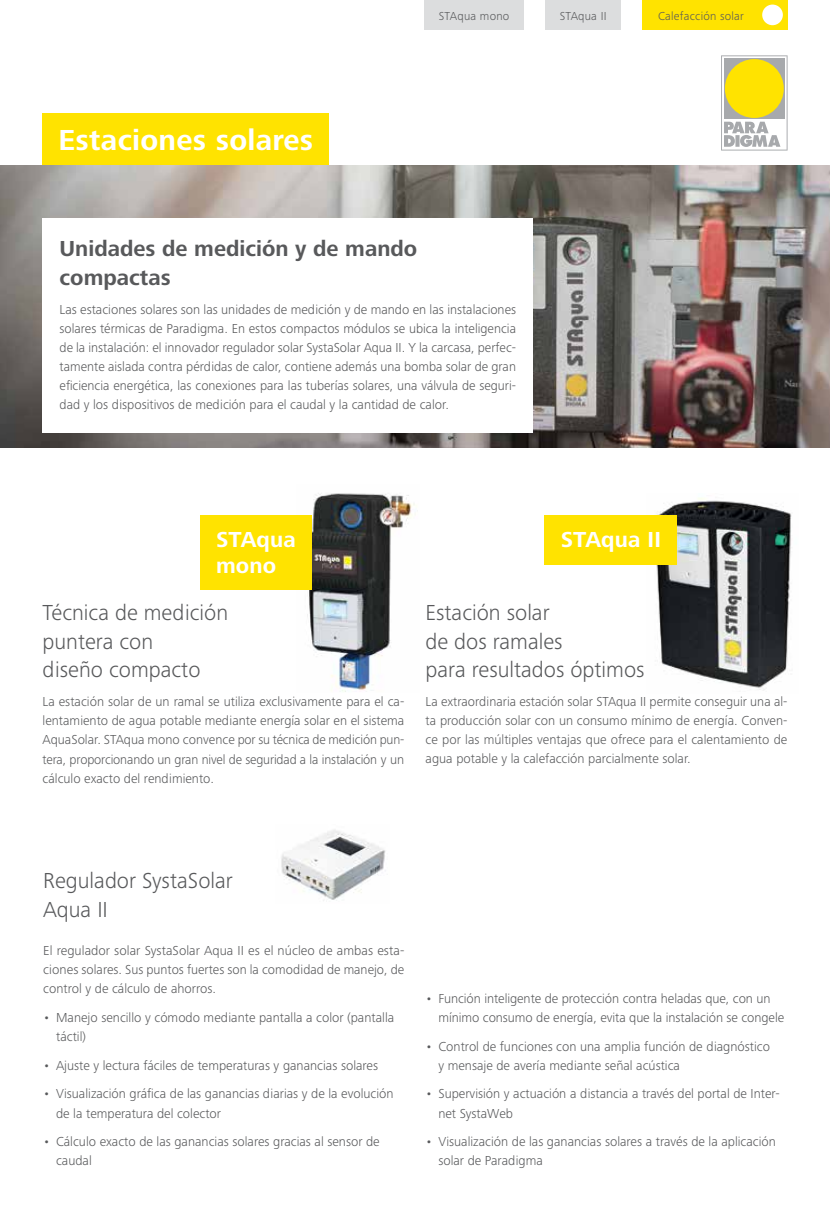
<style>
.page{position:relative;width:830px;height:1225px;background:#fff}
.page>*{position:absolute;margin:0;border:0;box-sizing:border-box;transform-origin:0 0}
.t1{font:700 30px "Frutiger Next LTW1 G";letter-spacing:.01em;color:#fff}
.t2{font:300 22.5px/28.7px "Frutiger Next Pro";color:#58595b}
.t3{font:700 22.5px/28.7px "Frutiger Next LTW1 G";color:#58595b}
.t4{font:700 22.5px/25.5px "Frutiger Next LTW1 G";letter-spacing:.01em;color:#fff}
.t5{font:300 13.5px/19.2px "Frutiger Next Pro";color:#58595b}
.t6{font:300 12px "Frutiger Next Pro";letter-spacing:.02em;color:#58595b}
</style>
<div class="page">
<svg style="left:721px;top:55px;width:66px;height:96px"></svg>
<div style="left:43px;top:113px;width:286px;height:53px;background:#ffe300"></div>
<img style="left:297px;top:493px;width:118px;height:199px">
<img style="left:645px;top:498px;width:147px;height:193px">
<div style="left:200px;top:515px;width:112px;height:74px;background:#ffe300"></div>
<div style="left:544px;top:515px;width:132px;height:49px;background:#ffe300"></div>
<img style="left:0;top:166px;width:829px;height:282px">
<div style="left:43px;top:218px;width:490px;height:215px;background:#fff"></div>
<img style="left:281px;top:829px;width:105px;height:72px">
<div style="left:424px;top:0;width:99px;height:30px;background:#dcddde"></div>
<div style="left:757px;top:0;width:30px;height:30px;background:#ffe300"></div>
<div style="left:761px;top:5px;width:21px;height:20px;background:#fff;border-radius:50%"></div>
<div style="left:642px;top:0;width:117px;height:30px;background:#ffe300"></div>
<div style="left:545px;top:0;width:75px;height:30px;background:#dcddde"></div>
<h1 class="t1" style="left:58px;top:123px;width:256px">Estaciones solares</h1>
<p class="t6" style="left:438px;top:9px;width:72px">STAqua mono</p>
<p class="t6" style="left:559px;top:9px;width:48px">STAqua II</p>
<p class="t6" style="left:657px;top:9px;width:87px">Calefacción solar</p>
<h2 class="t3" style="left:60px;top:235px;width:359px">Unidades de medición y de mando compactas</h2>
<p class="t5" style="left:60px;top:299px;width:458px;text-align:justify">Las estaciones solares son las unidades de medición y de mando en las instalaciones solares térmicas de Paradigma. En estos compactos módulos se ubica la inteligencia de la instalación: el innovador regulador solar SystaSolar Aqua II. Y la carcasa, perfec&shy;tamente aislada contra pérdidas de calor, contiene además una bomba solar de gran eficiencia energética, las conexiones para las tuberías solares, una válvula de seguri&shy;dad y los dispositivos de medición para el caudal y la cantidad de calor.</p>
<h2 class="t4" style="left:216px;top:527px;width:81px">STAqua mono</h2>
<h2 class="t4" style="left:560px;top:527px;width:102px">STAqua II</h2>
<h2 class="t2" style="left:43px;top:598px;width:187px">Técnica de medición puntera con<br>diseño compacto</h2>
<p class="t5" style="left:43px;top:692px;width:363px;text-align:justify">La estación solar de un ramal se utiliza exclusivamente para el ca&shy;lentamiento de agua potable mediante energía solar en el sistema AquaSolar. STAqua mono convence por su técnica de medición pun&shy;tera, proporcionando un gran nivel de seguridad a la instalación y un cálculo exacto del rendimiento.</p>
<h2 class="t2" style="left:425px;top:598px;width:220px">Estación solar<br>de dos ramales<br>para resultados óptimos</h2>
<p class="t5" style="left:425px;top:692px;width:363px;text-align:justify">La extraordinaria estación solar STAqua II permite conseguir una al&shy;ta producción solar con un consumo mínimo de energía. Conven&shy;ce por las múltiples ventajas que ofrece para el calentamiento de agua potable y la calefacción parcialmente solar.</p>
<h2 class="t2" style="left:43px;top:866px;width:191px">Regulador SystaSolar<br>Aqua II</h2>
<p class="t5" style="left:43px;top:940px;width:362px;text-align:justify">El regulador solar SystaSolar Aqua II es el núcleo de ambas esta&shy;ciones solares. Sus puntos fuertes son la comodidad de manejo, de control y de cálculo de ahorros.</p>
<p class="t5" style="left:56px;top:1007px;width:339px;text-indent:-13px">• Manejo sencillo y cómodo mediante pantalla a color (pantalla táctil)</p>
<p class="t5" style="left:43px;top:1055px;width:336px">• Ajuste y lectura fáciles de temperaturas y ganancias solares</p>
<p class="t5" style="left:56px;top:1084px;width:339px;text-indent:-13px">• Visualización gráfica de las ganancias diarias y de la evolución de la temperatura del colector</p>
<p class="t5" style="left:56px;top:1132px;width:325px;text-indent:-13px">• Cálculo exacto de las ganancias solares gracias al sensor de caudal</p>
<p class="t5" style="left:438px;top:988px;width:347px;text-indent:-13px">• Función inteligente de protección contra heladas que, con un mínimo consumo de energía, evita que la instalación se congele</p>
<p class="t5" style="left:438px;top:1036px;width:333px;text-indent:-13px">• Control de funciones con una amplia función de diagnóstico y mensaje de avería mediante señal acústica</p>
<p class="t5" style="left:438px;top:1084px;width:343px;text-indent:-13px">• Supervisión y actuación a distancia a través del portal de Inter&shy;net SystaWeb</p>
<p class="t5" style="left:438px;top:1132px;width:339px;text-indent:-13px">• Visualización de las ganancias solares a través de la aplicación solar de Paradigma</p>
</div>
